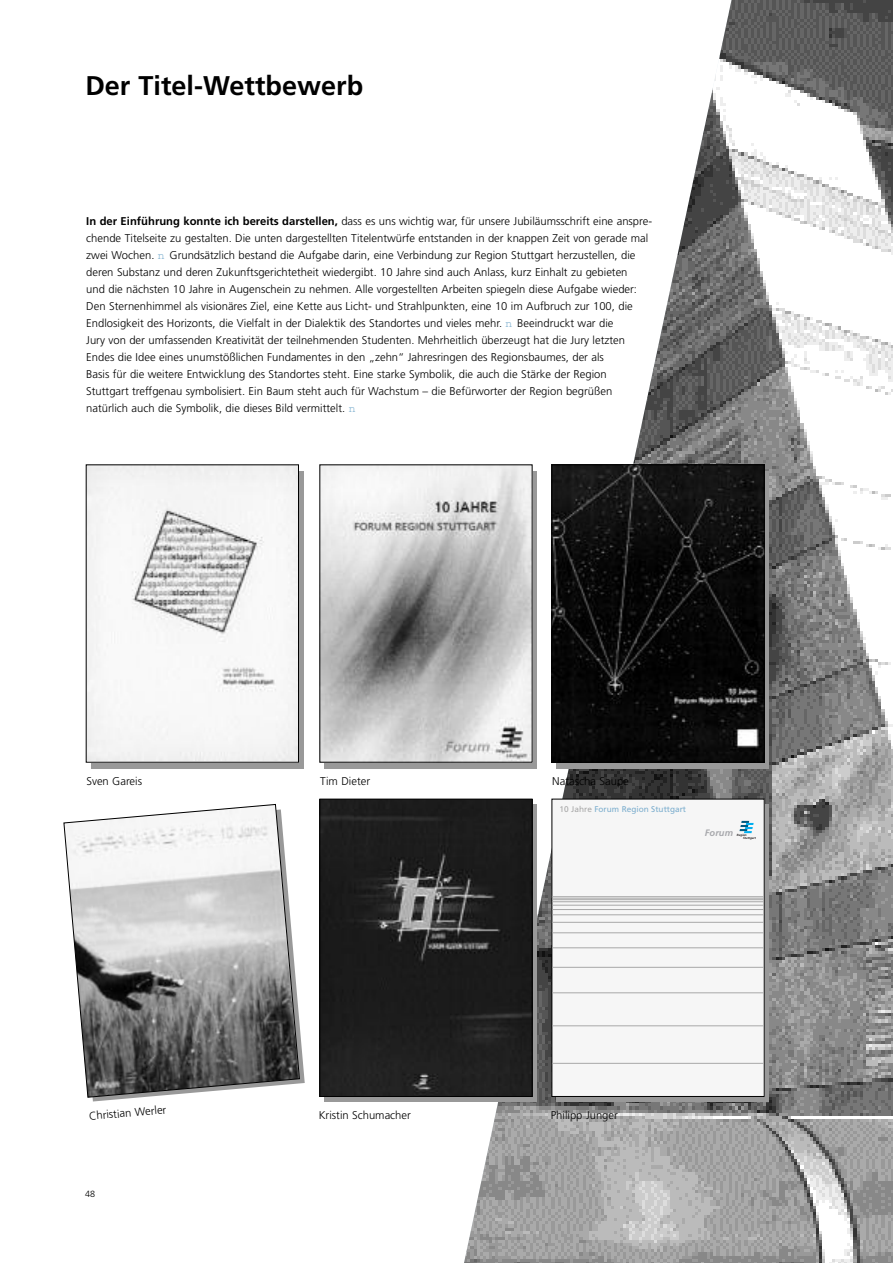
<style>
.page{position:relative;width:893px;height:1263px;background:#fff}
.page>*{position:absolute;margin:0;border:0;box-sizing:border-box;transform-origin:0 0}
.t1{font:700 27px "Frutiger";color:#000}
.t2{font:300 11.25px/17px "Frutiger";color:#000}
.t3{font:italic 700 9.3px "Frutiger";color:#a8a9ad}
.t4{font:300 9px "Frutiger";color:#000}
.t5{font:8.25px "Frutiger";color:#7caece}
.t6{font:italic 700 3px/3.2px "Frutiger";color:#231f20}
.s1{font-weight:700}
.s2{font-family:"Courier";font-weight:400;color:#7caece}
.s3{color:#a8a8a8}
</style>
<div class="page">
<img style="left:459px;top:0;width:434px;height:1263px">
<svg style="left:91px;top:471px;width:213px;height:297px;background:#959595"></svg>
<svg style="left:324px;top:471px;width:213px;height:297px;background:#999"></svg>
<svg style="left:556px;top:471px;width:213px;height:297px;background:#7d7d7d"></svg>
<svg style="left:556px;top:804px;width:213px;height:297px;background:#828282"></svg>
<svg style="left:324px;top:804px;width:213px;height:297px;background:#7b7b7b"></svg>
<svg style="left:87px;top:1030px;width:218px;height:71px"></svg>
<img style="left:322px;top:801px;width:208px;height:293px">
<div style="left:320px;top:799px;width:212px;height:297px;border:1px solid #000"></div>
<img style="left:322px;top:467px;width:208px;height:293px">
<img style="left:88px;top:467px;width:209px;height:293px">
<img style="left:554px;top:467px;width:208px;height:293px">
<div style="left:552px;top:465px;width:212px;height:297px;border:1px solid #000"></div>
<svg style="left:64px;top:804px;width:236px;height:293px"></svg>
<div style="left:552px;top:799px;width:212px;height:297px;background:#f6f6f6"></div>
<hr style="left:552px;top:896px;width:212px;height:1px;background:#a8a8a8">
<hr style="left:552px;top:898px;width:212px;height:1px;background:#a8a8a8">
<hr style="left:552px;top:899px;width:212px;height:1px;background:#a8a8a8">
<hr style="left:552px;top:901px;width:212px;height:1px;background:#a8a8a8">
<hr style="left:552px;top:905px;width:212px;height:1px;background:#a8a8a8">
<hr style="left:552px;top:909px;width:212px;height:1px;background:#a8a8a8">
<hr style="left:552px;top:914px;width:212px;height:1px;background:#a8a8a8">
<hr style="left:552px;top:922px;width:212px;height:1px;background:#a8a8a8">
<hr style="left:552px;top:932px;width:212px;height:1px;background:#a8a8a8">
<hr style="left:552px;top:947px;width:212px;height:1px;background:#a8a8a8">
<hr style="left:552px;top:967px;width:212px;height:1px;background:#a8a8a8">
<hr style="left:552px;top:992px;width:212px;height:1px;background:#a8a8a8">
<hr style="left:552px;top:1025px;width:212px;height:1px;background:#a8a8a8">
<hr style="left:552px;top:1063px;width:212px;height:1px;background:#a8a8a8">
<svg style="left:739px;top:821px;width:15px;height:12px"></svg>
<h1 class="t1" style="left:85px;top:75px;width:279px">Der Titel-Wettbewerb</h1>
<p class="t2" style="left:86px;top:214px;width:567px"><span class="s1">In der Einführung konnte ich bereits darstellen,</span> dass es uns wichtig war, für unsere Jubiläumsschrift eine anspre&shy;chende Titelseite zu gestalten. Die unten dargestellten Titelentwürfe entstanden in der knappen Zeit von gerade mal zwei Wochen. <span class="s2">n</span> Grundsätzlich bestand die Aufgabe darin, eine Verbindung zur Region Stuttgart herzustellen, die deren Substanz und deren Zukunftsgerichtetheit wiedergibt. 10 Jahre sind auch Anlass, kurz Einhalt zu gebieten<br>und die nächsten 10 Jahre in Augenschein zu nehmen. Alle vorgestellten Arbeiten spiegeln diese Aufgabe wieder:<br>Den Sternenhimmel als visionäres Ziel, eine Kette aus Licht- und Strahlpunkten, eine 10 im Aufbruch zur 100, die Endlosigkeit des Horizonts, die Vielfalt in der Dialektik des Standortes und vieles mehr. <span class="s2">n</span> Beeindruckt war die<br>Jury von der umfassenden Kreativität der teilnehmenden Studenten. Mehrheitlich überzeugt hat die Jury letzten Endes die Idee eines unumstößlichen Fundamentes in den „zehn“ Jahresringen des Regionsbaumes, der als<br>Basis für die weitere Entwicklung des Standortes steht. Eine starke Symbolik, die auch die Stärke der Region<br>Stuttgart treffgenau symbolisiert. Ein Baum steht auch für Wachstum – die Befürworter der Region begrüßen natürlich auch die Symbolik, die dieses Bild vermittelt. <span class="s2">n</span></p>
<p class="t2" style="left:86px;top:774px;width:57px">Sven Gareis</p>
<p class="t2" style="left:320px;top:774px;width:51px">Tim Dieter</p>
<p class="t2" style="left:552px;top:773px;width:78px">Natascha Saupe</p>
<p class="t5" style="left:560px;top:806px;width:128px"><span class="s3">10 Jahre</span> Forum Region Stuttgart</p>
<p class="t3" style="left:705px;top:829px;width:30px">Forum</p>
<p class="t6" style="left:743px;top:834px;width:14px;text-indent:-6px">Region<br>Stuttgart</p>
<p class="t2" style="left:88px;top:1108px;width:79px;rotate:-5deg">Christian Werler</p>
<p class="t2" style="left:319px;top:1108px;width:94px">Kristin Schumacher</p>
<p class="t2" style="left:551px;top:1108px;width:69px">Philipp Junger</p>
<p class="t4" style="left:85px;top:1191px;width:12px">48</p>
</div>
